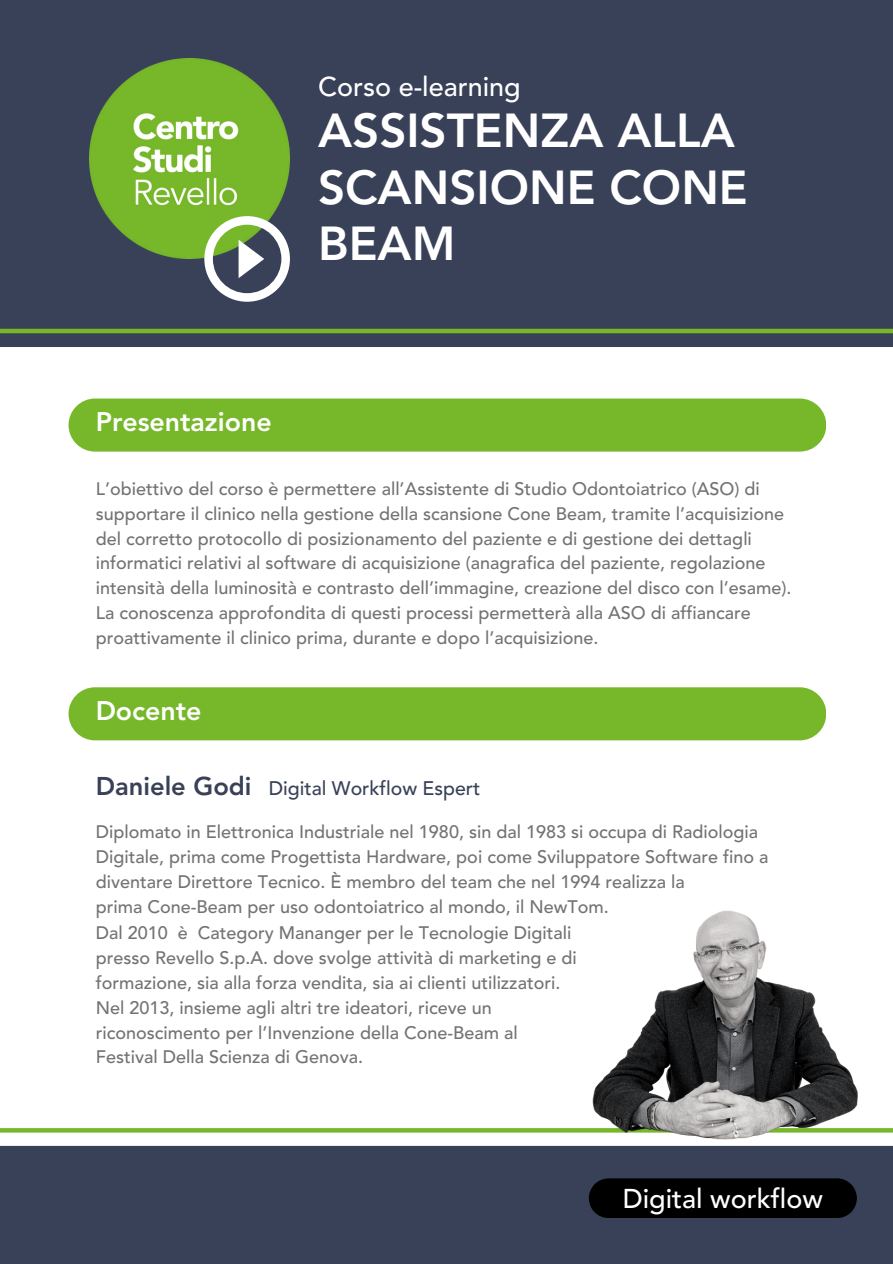
<style>
.page{position:relative;width:893px;height:1264px;background:#fff}
.page>*{position:absolute;margin:0;border:0;box-sizing:border-box;transform-origin:0 0}
.t1{font:800 47.25px/56.2px "Avenir LT Std";color:#fff}
.t2{font:500 27px "Avenir LT Std";color:#fff}
.t3{font:800 26.7px "Avenir LT Std";color:#fff}
.t4{font:800 25.5px "Avenir LT Std";color:#394158}
.t5{font:500 19.5px "Avenir LT Std";color:#394158}
.t6{font:500 18px/24.8px "Avenir LT Std";color:#737373}
</style>
<div class="page">
<div style="left:0;top:0;width:892px;height:1263px;background:#394158"></div>
<img style="left:89px;top:58px;width:201px;height:201px">
<svg style="left:204px;top:216px;width:86px;height:86px"></svg>
<div style="left:0;top:347px;width:892px;height:798px;background:#fff"></div>
<div style="left:588px;top:1178px;width:268px;height:39px;background:#000"></div>
<svg style="left:0;top:1128px;width:521px;height:4px;background:#79b92f"></svg>
<hr style="left:0;top:329px;width:892px;height:4px;background:#76b82a">
<div style="left:69px;top:398px;width:757px;height:53px;background:#76b82a;border-radius:27px"></div>
<div style="left:69px;top:687px;width:757px;height:53px;background:#76b82a;border-radius:27px"></div>
<img style="left:521px;top:872px;width:371px;height:274px">
<p class="t2" style="left:318px;top:75px;width:204px">Corso e-learning</p>
<p class="t1" style="left:318px;top:107px;width:431px">ASSISTENZA ALLA<br>SCANSIONE CONE<br>BEAM</p>
<h2 class="t3" style="left:96px;top:411px;width:177px">Presentazione</h2>
<h1 class="t6" style="left:96px;top:478px;width:697px">L’obiettivo del corso è permettere all’Assistente di Studio Odontoiatrico (ASO) di supportare il clinico nella gestione della scansione Cone Beam, tramite l’acquisizione del corretto protocollo di posizionamento del paziente e di gestione dei dettagli informatici relativi al software di acquisizione (anagrafica del paziente, regolazione intensità della luminosità e contrasto dell’immagine, creazione del disco con l’esame).<br>La conoscenza approfondita di questi processi permetterà alla ASO di affiancare proattivamente il clinico prima, durante e dopo l’acquisizione.</h1>
<h2 class="t3" style="left:96px;top:699px;width:107px">Docente</h2>
<p class="t4" style="left:96px;top:775px;width:157px">Daniele Godi</p>
<p class="t5" style="left:269px;top:780px;width:213px">Digital Workflow Espert</p>
<p class="t6" style="left:96px;top:821px;width:674px">Diplomato in Elettronica Industriale nel 1980, sin dal 1983 si occupa di Radiologia<br>Digitale, prima come Progettista Hardware, poi come Sviluppatore Software fino a diventare Direttore Tecnico. È membro del team che nel 1994 realizza la</p>
<h2 class="t6" style="left:96px;top:895px;width:514px">prima Cone-Beam per uso odontoiatrico al mondo, il NewTom.</h2>
<h2 class="t6" style="left:96px;top:922px;width:482px">Dal 2010 è Category Mananger per le Tecnologie Digitali presso Revello S.p.A. dove svolge attività di marketing e di formazione, sia alla forza vendita, sia ai clienti utilizzatori.</h2>
<p class="t6" style="left:96px;top:996px;width:423px">Nel 2013, insieme agli altri tre ideatori, riceve un riconoscimento per l’Invenzione della Cone-Beam al</p>
<p class="t6" style="left:96px;top:1046px;width:269px">Festival Della Scienza di Genova.</p>
<p class="t2" style="left:622px;top:1187px;width:201px">Digital workflow</p>
</div>
